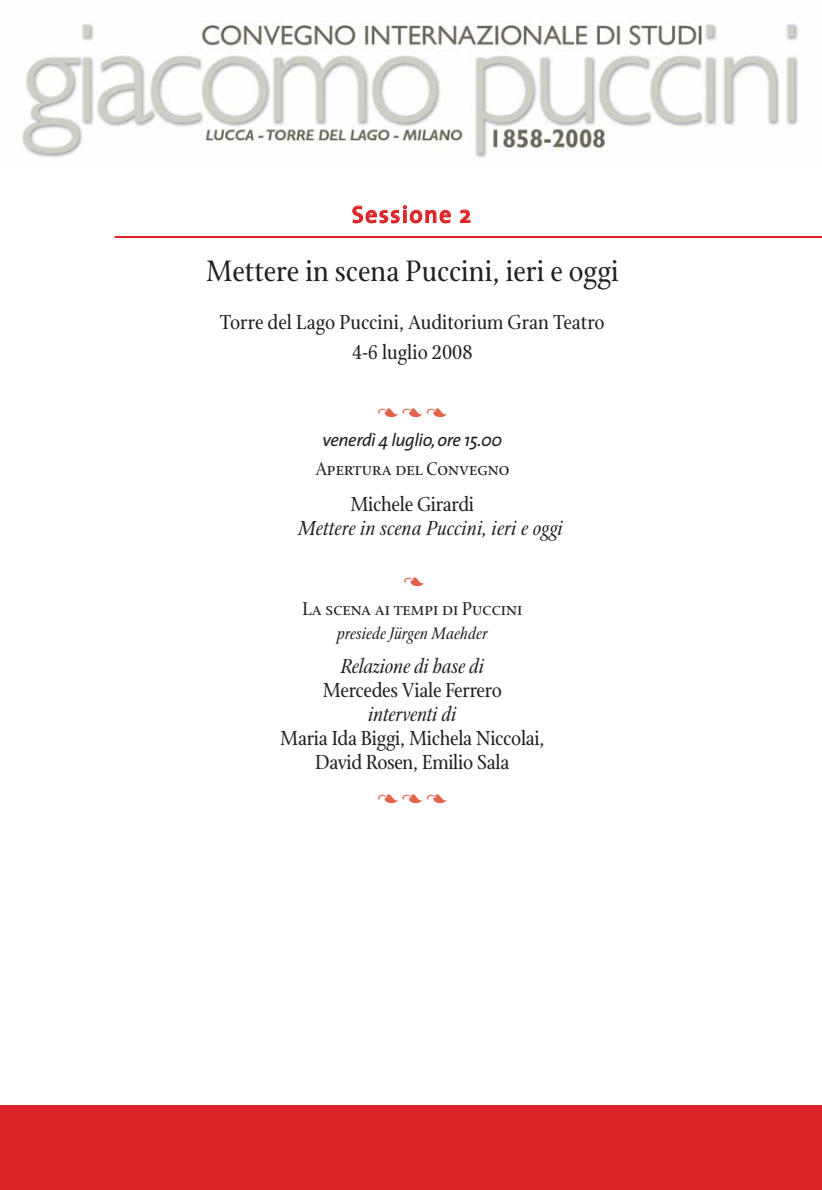
<style>
.page{position:relative;width:822px;height:1190px;background:#fff}
.page>*{position:absolute;margin:0;border:0;box-sizing:border-box;transform-origin:0 0}
.t1{font:32px "Stone Print";color:#231f20}
.t2{font:600 24px "The Sans";letter-spacing:.06em;color:#db2225}
.t3{font:22px/30px "Stone Print";letter-spacing:-.015em;color:#231f20;text-align:center}
.t4{font:italic 22px "Stone Print";letter-spacing:-.01em;color:#231f20}
.t5{font:20px "Stone Print Roman SC";color:#231f20}
.t6{font:italic 18px "The Sans";letter-spacing:-.025em;color:#231f20}
.t7{font:italic 18px "Stone Print";color:#231f20}
</style>
<div class="page">
<div style="left:0;top:1104px;width:822px;height:85px;background:#db2225"></div>
<svg style="left:352px;top:205px;width:99px;height:18px"></svg>
<svg style="left:460px;top:209px;width:11px;height:14px"></svg>
<img style="left:21px;top:21px;width:777px;height:137px">
<hr style="left:115px;top:236px;width:707px;height:2px;background:#db2225">
<p class="t2" style="left:352px;top:194px;width:121px">Sessione 2</p>
<h1 class="t1" style="left:206px;top:252px;width:414px">Mettere in scena Puccini, ieri e oggi</h1>
<p class="t3" style="left:220px;top:307px;width:387px">Torre del Lago Puccini, Auditorium Gran Teatro<br>4-6 luglio 2008</p>
<p class="t6" style="left:322px;top:425px;width:181px">venerdì 4 luglio, ore 15.00</p>
<p class="t5" style="left:315px;top:457px;width:196px">Apertura del Convegno</p>
<p class="t3" style="left:351px;top:489px;width:125px">Michele Girardi</p>
<p class="t4" style="left:298px;top:515px;width:266px">Mettere in scena Puccini, ieri e oggi</p>
<p class="t5" style="left:302px;top:597px;width:221px">La scena ai tempi di Puccini</p>
<p class="t7" style="left:337px;top:622px;width:152px">presiede Jürgen Maehder</p>
<p class="t4" style="left:341px;top:653px;width:145px">Relazione di base di</p>
<p class="t3" style="left:323px;top:675px;width:181px">Mercedes Viale Ferrero</p>
<p class="t4" style="left:368px;top:701px;width:90px">interventi di</p>
<p class="t3" style="left:280px;top:726px;width:266px;line-height:24px">Maria Ida Biggi, Michela Niccolai,<br>David Rosen, Emilio Sala</p>
</div>
